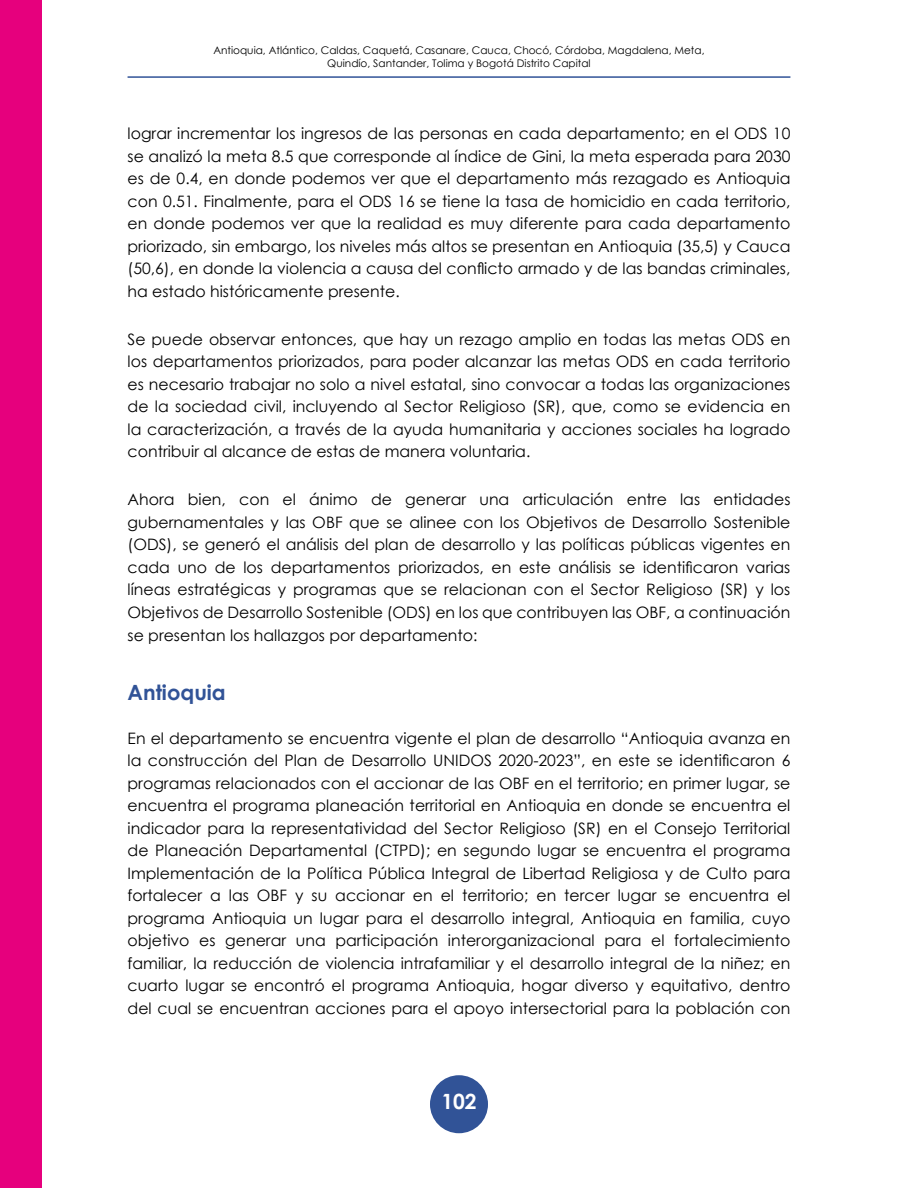
<style>
.page{position:relative;width:918px;height:1188px;background:#fff}
.page>*{position:absolute;margin:0;border:0;box-sizing:border-box;transform-origin:0 0}
.t1{font:700 21px "Century Gothic";color:#315397}
.t2{font:700 21px "Century Gothic";color:#fff}
.t3{font:15.75px/22.5px "Century Gothic";color:#000;text-align:justify}
.t4{font:10.5px/12.6px "Century Gothic";color:#000;text-align:center}
</style>
<div class="page">
<div style="left:430px;top:1075px;width:58px;height:58px;background:#315397;border-radius:50%"></div>
<div style="left:0;top:0;width:42px;height:1188px;background:#e6007d"></div>
<hr style="left:128px;top:76px;width:662px;height:2px;background:#315397">
<p class="t4" style="left:213px;top:44px;width:493px">Antioquia, Atlántico, Caldas, Caquetá, Casanare, Cauca, Chocó, Córdoba, Magdalena, Meta,<br>Quindío, Santander, Tolima y Bogotá Distrito Capital</p>
<p class="t3" style="left:128px;top:122px;width:664px">lograr incrementar los ingresos de las personas en cada departamento; en el ODS 10 se analizó la meta 8.5 que corresponde al índice de Gini, la meta esperada para 2030 es de 0.4, en donde podemos ver que el departamento más rezagado es Antioquia con 0.51. Finalmente, para el ODS 16 se tiene la tasa de homicidio en cada territorio, en donde podemos ver que la realidad es muy diferente para cada departamento priorizado, sin embargo, los niveles más altos se presentan en Antioquia (35,5) y Cauca (50,6), en donde la violencia a causa del conflicto armado y de las bandas criminales, ha estado históricamente presente.</p>
<p class="t3" style="left:128px;top:328px;width:664px">Se puede observar entonces, que hay un rezago amplio en todas las metas ODS en los departamentos priorizados, para poder alcanzar las metas ODS en cada territorio es necesario trabajar no solo a nivel estatal, sino convocar a todas las organizaciones de la sociedad civil, incluyendo al Sector Religioso (SR), que, como se evidencia en la caracterización, a través de la ayuda humanitaria y acciones sociales ha logrado contribuir al alcance de estas de manera voluntaria.</p>
<p class="t3" style="left:128px;top:488px;width:664px">Ahora bien, con el ánimo de generar una articulación entre las entidades gubernamentales y las OBF que se alinee con los Objetivos de Desarrollo Sostenible (ODS), se generó el análisis del plan de desarrollo y las políticas públicas vigentes en cada uno de los departamentos priorizados, en este análisis se identificaron varias líneas estratégicas y programas que se relacionan con el Sector Religioso (SR) y los Objetivos de Desarrollo Sostenible (ODS) en los que contribuyen las OBF, a continuación se presentan los hallazgos por departamento:</p>
<h1 class="t1" style="left:128px;top:677px;width:100px">Antioquia</h1>
<p class="t3" style="left:128px;top:727px;width:664px">En el departamento se encuentra vigente el plan de desarrollo “Antioquia avanza en la construcción del Plan de Desarrollo UNIDOS 2020-2023”, en este se identificaron 6 programas relacionados con el accionar de las OBF en el territorio; en primer lugar, se encuentra el programa planeación territorial en Antioquia en donde se encuentra el indicador para la representatividad del Sector Religioso (SR) en el Consejo Territorial de Planeación Departamental (CTPD); en segundo lugar se encuentra el programa Implementación de la Política Pública Integral de Libertad Religiosa y de Culto para fortalecer a las OBF y su accionar en el territorio; en tercer lugar se encuentra el programa Antioquia un lugar para el desarrollo integral, Antioquia en familia, cuyo objetivo es generar una participación interorganizacional para el fortalecimiento familiar, la reducción de violencia intrafamiliar y el desarrollo integral de la niñez; en cuarto lugar se encontró el programa Antioquia, hogar diverso y equitativo, dentro del cual se encuentran acciones para el apoyo intersectorial para la población con</p>
<h1 class="t2" style="left:441px;top:1085px;width:37px">102</h1>
</div>
